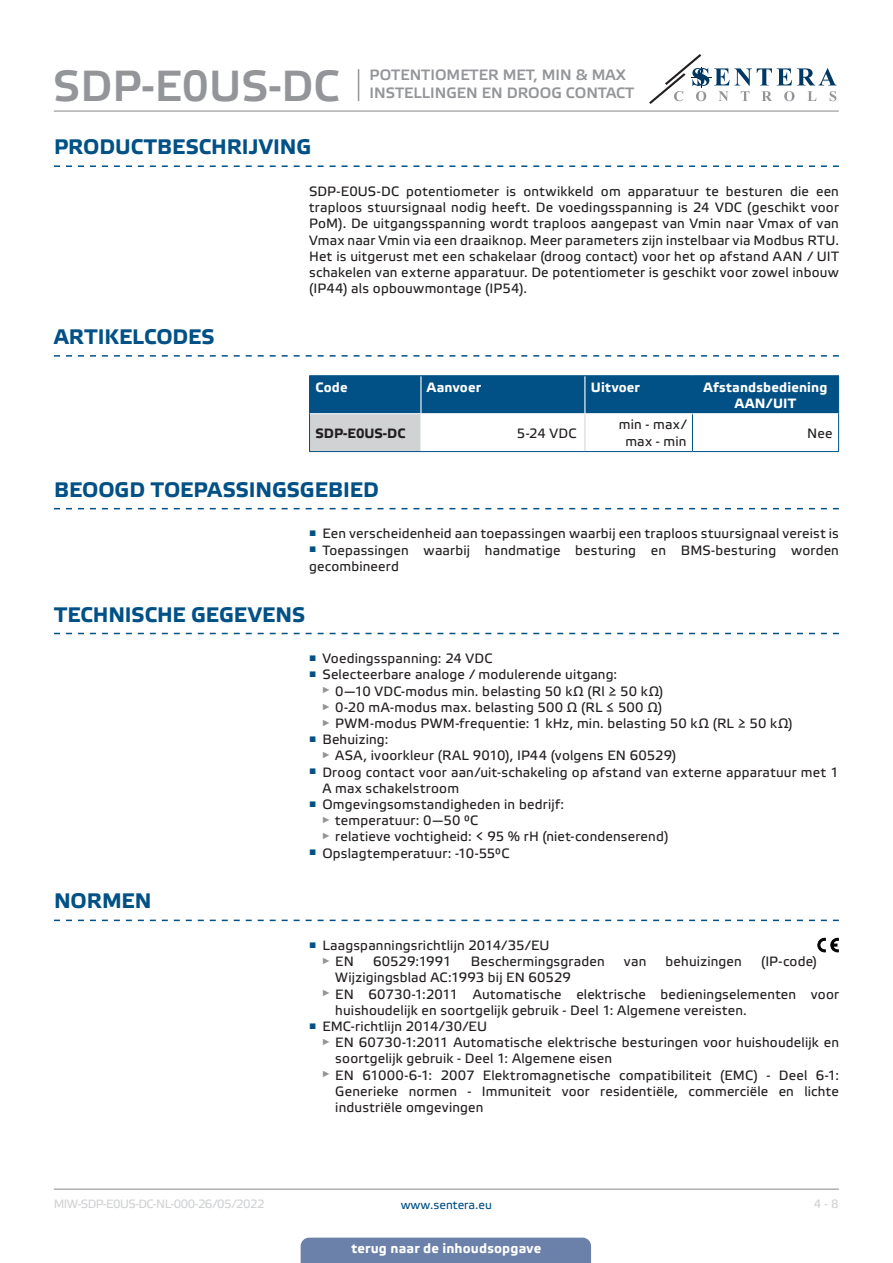
<style>
.page{position:relative;width:893px;height:1263px;background:#fff}
.page>*{position:absolute;margin:0;border:0;box-sizing:border-box;transform-origin:0 0}
.t1{font:43.5px "Etelka Medium Pro";color:#939598}
.t2{font:700 21px "Etelka Text Pro";color:#015186}
.t3{font:15px/18px "Etelka Medium Pro";color:#939598}
.body{font:13.5px/16.2px "Etelka Text Pro";letter-spacing:.015em;color:#231f20}
.table_text{font:700 13.5px/16.2px "Etelka Text Pro";letter-spacing:.01em;color:#fff;text-align:center}
.table_text-2{font:13.5px "Etelka Text Pro";letter-spacing:.015em;color:#231f20}
.table_header{font:700 13.5px "Etelka Text Pro";letter-spacing:.015em;color:#fff}
.Body_text{font:700 13.5px "Etelka Text Pro";color:#231f20}
.t4{font:12px "Etelka Text Pro";letter-spacing:-.04em;color:#d1d2d4}
.t5{font:12px "Etelka Text Pro";color:#015186}
</style>
<div class="page">
<hr style="left:54px;top:111px;width:785px;height:1px;background:#939598">
<hr style="left:54px;top:1188px;width:785px;height:2px;background:#939598">
<svg style="left:649px;top:54px;width:187px;height:50px"></svg>
<div style="left:301px;top:1237px;width:290px;height:26px;background:#6c81aa"></div>
<hr style="left:358px;top:69px;width:1px;height:32px;background:#939598">
<svg style="left:54px;top:165px;width:785px;height:2px"></svg>
<svg style="left:54px;top:355px;width:785px;height:2px"></svg>
<svg style="left:54px;top:508px;width:785px;height:1px"></svg>
<svg style="left:54px;top:633px;width:785px;height:1px"></svg>
<svg style="left:54px;top:920px;width:785px;height:1px"></svg>
<div style="left:310px;top:376px;width:528px;height:37px;background:#015186"></div>
<div style="left:309px;top:414px;width:112px;height:38px;background:#d1d2d4"></div>
<hr style="left:420px;top:376px;width:2px;height:37px;background:#fff">
<hr style="left:584px;top:376px;width:1px;height:37px;background:#fff">
<hr style="left:585px;top:414px;width:1px;height:37px;background:#d1d2d4">
<hr style="left:420px;top:414px;width:2px;height:37px;background:#fff">
<hr style="left:309px;top:375px;width:112px;height:1px;background:#015186">
<hr style="left:309px;top:376px;width:1px;height:38px;background:#015186">
<hr style="left:421px;top:375px;width:164px;height:1px;background:#015186">
<hr style="left:585px;top:375px;width:107px;height:1px;background:#015186">
<hr style="left:692px;top:375px;width:147px;height:1px;background:#015186">
<hr style="left:692px;top:376px;width:1px;height:37px;background:#015186">
<hr style="left:838px;top:376px;width:1px;height:38px;background:#015186">
<hr style="left:309px;top:414px;width:1px;height:37px;background:#015186">
<hr style="left:692px;top:414px;width:1px;height:37px;background:#015186">
<hr style="left:838px;top:414px;width:1px;height:37px;background:#015186">
<hr style="left:309px;top:451px;width:112px;height:1px;background:#015186">
<hr style="left:421px;top:451px;width:164px;height:1px;background:#015186">
<hr style="left:585px;top:451px;width:107px;height:1px;background:#015186">
<hr style="left:692px;top:451px;width:147px;height:1px;background:#015186">
<svg style="left:817px;top:938px;width:21px;height:14px"></svg>
<h1 class="t1" style="left:53px;top:62px;width:288px">SDP-E0US-DC</h1>
<p class="t3" style="left:370px;top:66px;width:266px">POTENTIOMETER MET, MIN &amp; MAX<br>INSTELLINGEN EN DROOG CONTACT</p>
<p class="t2" style="left:54px;top:135px;width:259px">PRODUCTBESCHRIJVING</p>
<p class="body" style="left:309px;top:184px;width:531px;text-align:justify">SDP-E0US-DC potentiometer is ontwikkeld om apparatuur te besturen die een traploos stuursignaal nodig heeft. De voedingsspanning is 24 VDC (geschikt voor PoM). De uitgangsspanning wordt traploos aangepast van Vmin naar Vmax of van Vmax naar Vmin via een draaiknop. Meer parameters zijn instelbaar via Modbus RTU.<br>Het is uitgerust met een schakelaar (droog contact) voor het op afstand AAN / UIT schakelen van externe apparatuur. De potentiometer is geschikt voor zowel inbouw (IP44) als opbouwmontage (IP54).</p>
<p class="t2" style="left:54px;top:325px;width:162px">ARTIKELCODES</p>
<p class="table_header" style="left:315px;top:379px;width:33px">Code</p>
<p class="table_header" style="left:427px;top:379px;width:56px">Aanvoer</p>
<p class="table_header" style="left:591px;top:379px;width:51px">Uitvoer</p>
<p class="table_text" style="left:704px;top:379px;width:125px">Afstandsbediening<br>AAN/UIT</p>
<p class="Body_text" style="left:315px;top:425px;width:91px">SDP-E0US-DC</p>
<p class="table_text-2" style="left:517px;top:426px;width:61px">5-24 VDC</p>
<p class="table_text-2" style="left:619px;top:417px;width:69px">min - max/</p>
<p class="table_text-2" style="left:625px;top:434px;width:63px">max - min</p>
<p class="table_text-2" style="left:807px;top:426px;width:27px">Nee</p>
<p class="t2" style="left:54px;top:478px;width:326px">BEOOGD TOEPASSINGSGEBIED</p>
<p class="body" style="left:309px;top:526px;width:531px"><sup>■</sup> Een verscheidenheid aan toepassingen waarbij een traploos stuursignaal vereist is</p>
<p class="body" style="left:309px;top:543px;width:531px"><sup>■</sup> Toepassingen waarbij handmatige besturing en BMS-besturing worden gecombineerd</p>
<p class="t2" style="left:54px;top:603px;width:253px">TECHNISCHE GEGEVENS</p>
<p class="body" style="left:309px;top:651px;width:185px"><sup>■</sup> Voedingsspanning: 24 VDC</p>
<p class="body" style="left:309px;top:667px;width:310px"><sup>■</sup> Selecteerbare analoge / modulerende uitgang:</p>
<p class="body" style="left:322px;top:684px;width:343px"><sup>►</sup> 0—10 VDC-modus min. belasting 50 kΩ (Rl ≥ 50 kΩ)</p>
<p class="body" style="left:322px;top:700px;width:342px"><sup>►</sup> 0-20 mA-modus max. belasting 500 Ω (RL ≤ 500 Ω)</p>
<p class="body" style="left:322px;top:716px;width:472px"><sup>►</sup> PWM-modus PWM-frequentie: 1 kHz, min. belasting 50 kΩ (RL ≥ 50 kΩ)</p>
<p class="body" style="left:309px;top:732px;width:81px"><sup>■</sup> Behuizing:</p>
<p class="body" style="left:322px;top:748px;width:356px"><sup>►</sup> ASA, ivoorkleur (RAL 9010), IP44 (volgens EN 60529)</p>
<p class="body" style="left:322px;top:765px;width:518px;text-indent:-13px"><sup>■</sup> Droog contact voor aan/uit-schakeling op afstand van externe apparatuur met 1<br>A max schakelstroom</p>
<p class="body" style="left:309px;top:797px;width:256px"><sup>■</sup> Omgevingsomstandigheden in bedrijf:</p>
<p class="body" style="left:322px;top:813px;width:158px"><sup>►</sup> temperatuur: 0—50 °C</p>
<p class="body" style="left:322px;top:829px;width:348px"><sup>►</sup> relatieve vochtigheid: &lt; 95 % rH (niet-condenserend)</p>
<p class="body" style="left:309px;top:846px;width:202px"><sup>■</sup> Opslagtemperatuur: -10-55°C</p>
<p class="t2" style="left:54px;top:889px;width:99px">NORMEN</p>
<p class="body" style="left:309px;top:938px;width:242px"><sup>■</sup> Laagspanningsrichtlijn 2014/35/EU</p>
<p class="body" style="left:322px;top:954px;width:34px"><sup>►</sup> EN</p>
<p class="body" style="left:373px;top:954px;width:80px">60529:1991</p>
<p class="body" style="left:471px;top:954px;width:135px">Beschermingsgraden</p>
<p class="body" style="left:624px;top:954px;width:24px">van</p>
<p class="body" style="left:666px;top:954px;width:78px">behuizingen</p>
<p class="body" style="left:761px;top:954px;width:57px">(IP-code)</p>
<p class="body" style="left:335px;top:970px;width:237px">Wijzigingsblad AC:1993 bij EN 60529</p>
<p class="body" style="left:335px;top:987px;width:505px;text-indent:-13px"><sup>►</sup> EN 60730-1:2011 Automatische elektrische bedieningselementen voor huishoudelijk en soortgelijk gebruik - Deel 1: Algemene vereisten.</p>
<p class="body" style="left:309px;top:1019px;width:179px"><sup>■</sup> EMC-richtlijn 2014/30/EU</p>
<p class="body" style="left:335px;top:1035px;width:505px;text-indent:-13px"><sup>►</sup> EN 60730-1:2011 Automatische elektrische besturingen voor huishoudelijk en soortgelijk gebruik - Deel 1: Algemene eisen</p>
<p class="body" style="left:335px;top:1068px;width:505px;text-align:justify;text-indent:-13px"><sup>►</sup> EN 61000-6-1: 2007 Elektromagnetische compatibiliteit (EMC) - Deel 6-1:<br>Generieke normen - Immuniteit voor residentiële, commerciële en lichte industriële omgevingen</p>
<p class="t4" style="left:54px;top:1197px;width:212px">MIW-SDP-E0US-DC-NL-000 - 26 / 05 / 2022</p>
<p class="t5" style="left:401px;top:1198px;width:93px">www.sentera.eu</p>
<p class="t4" style="left:814px;top:1197px;width:27px">4 - 8</p>
<p class="table_text" style="left:351px;top:1240px;width:191px">terug naar de inhoudsopgave</p>
</div>
